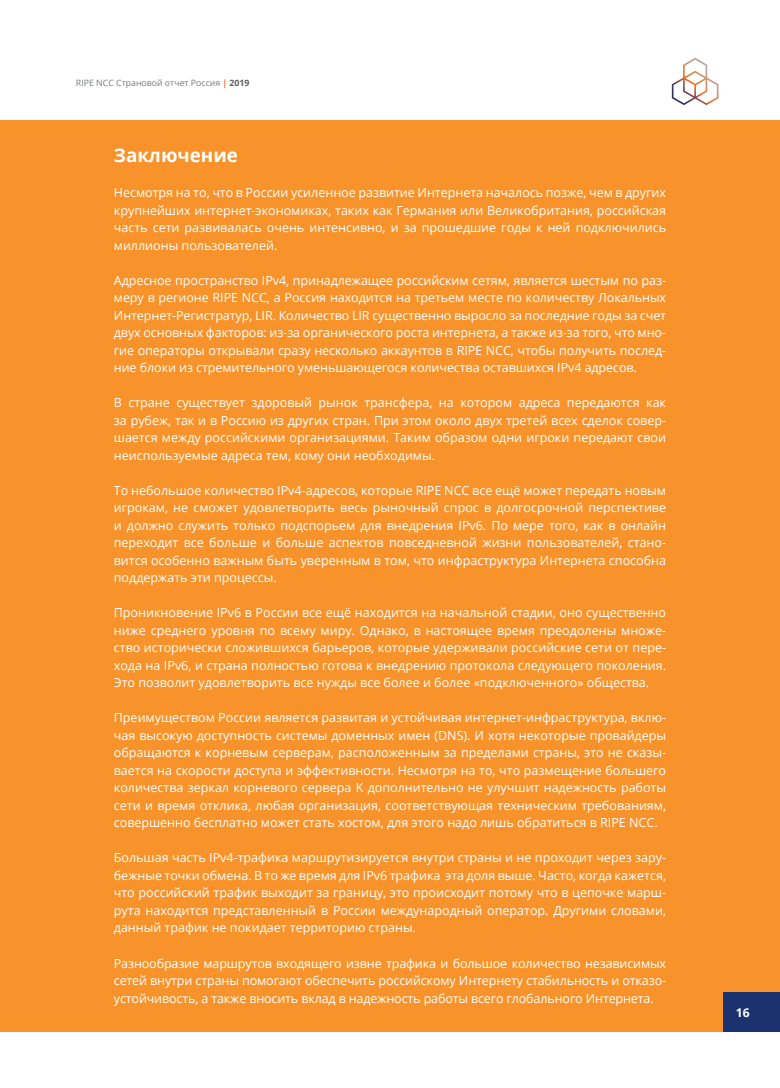
<style>
.page{position:relative;width:780px;height:1088px;background:#fff}
.page>*{position:absolute;margin:0;border:0;box-sizing:border-box;transform-origin:0 0}
.t1{font:700 18.75px "Open Sans";color:#fff}
.t2{font:12.5px/17.5px "Open Sans";color:#fff;text-align:justify}
.t3{font:700 12.12px "Open Sans";color:#fff}
.t4{font:8.75px "Open Sans";color:#767b7e}
.s1{font-weight:700;color:#f3712d}
.s2{font-weight:700;color:#5b5f60}
</style>
<div class="page">
<svg style="left:671px;top:58px;width:47px;height:47px"></svg>
<div style="left:0;top:120px;width:780px;height:911px;background:#f7932a"></div>
<div style="left:723px;top:992px;width:57px;height:39px;background:#1a336e"></div>
<p class="t4" style="left:76px;top:76px;width:175px">RIPE NCC Страновой отчет Россия <span class="s1">|</span> <span class="s2">2019</span></p>
<h1 class="t1" style="left:114px;top:142px;width:125px">Заключение</h1>
<p class="t2" style="left:114px;top:184px;width:553px">Несмотря на то, что в России усиленное развитие Интернета началось позже, чем в других крупнейших интернет-экономиках, таких как Германия или Великобритания, российская часть сети развивалась очень интенсивно, и за прошедшие годы к ней подключились миллионы пользователей.</p>
<p class="t2" style="left:114px;top:271px;width:553px">Адресное пространство IPv4, принадлежащее российским сетям, является шестым по раз&shy;меру в регионе RIPE NCC, а Россия находится на третьем месте по количеству Локальных Интернет-Регистратур, LIR. Количество LIR существенно выросло за последние годы за счет двух основных факторов: из-за органического роста интернета, а также из-за того, что мно&shy;гие операторы открывали сразу несколько аккаунтов в RIPE NCC, чтобы получить послед&shy;ние блоки из стремительного уменьшающегося количества оставшихся IPv4 адресов.</p>
<p class="t2" style="left:114px;top:394px;width:553px">В стране существует здоровый рынок трансфера, на котором адреса передаются как за рубеж, так и в Россию из других стран. При этом около двух третей всех сделок совер&shy;шается между российскими организациями. Таким образом одни игроки передают свои неиспользуемые адреса тем, кому они необходимы.</p>
<p class="t2" style="left:114px;top:481px;width:553px">То небольшое количество IPv4-адресов, которые RIPE NCC все ещё может передать новым игрокам, не сможет удовлетворить весь рыночный спрос в долгосрочной перспективе и должно служить только подспорьем для внедрения IPv6. По мере того, как в онлайн переходит все больше и больше аспектов повседневной жизни пользователей, стано&shy;вится особенно важным быть уверенным в том, что инфраструктура Интернета способна поддержать эти процессы.</p>
<p class="t2" style="left:114px;top:604px;width:553px">Проникновение IPv6 в России все ещё находится на начальной стадии, оно существенно ниже среднего уровня по всему миру. Однако, в настоящее время преодолены множе&shy;ство исторически сложившихся барьеров, которые удерживали российские сети от пере&shy;хода на IPv6, и страна полностью готова к внедрению протокола следующего поколения.<br>Это позволит удовлетворить все нужды все более и более «подключенного» общества.</p>
<p class="t2" style="left:114px;top:709px;width:553px">Преимуществом России является развитая и устойчивая интернет-инфраструктура, вклю&shy;чая высокую доступность системы доменных имен (DNS). И хотя некоторые провайдеры обращаются к корневым серверам, расположенным за пределами страны, это не сказы&shy;вается на скорости доступа и эффективности. Несмотря на то, что размещение большего количества зеркал корневого сервера K дополнительно не улучшит надежность работы сети и время отклика, любая организация, соответствующая техническим требованиям, совершенно бесплатно может стать хостом, для этого надо лишь обратиться в RIPE NCC.</p>
<p class="t2" style="left:114px;top:849px;width:553px">Большая часть IPv4-трафика маршрутизируется внутри страны и не проходит через зару&shy;бежные точки обмена. В то же время для IPv6 трафика эта доля выше. Часто, когда кажется, что российский трафик выходит за границу, это происходит потому что в цепочке марш&shy;рута находится представленный в России международный оператор. Другими словами, данный трафик не покидает территорию страны.</p>
<p class="t2" style="left:114px;top:954px;width:553px">Разнообразие маршрутов входящего извне трафика и большое количество независимых сетей внутри страны помогают обеспечить российскому Интернету стабильность и отказо&shy;устойчивость, а также вносить вклад в надежность работы всего глобального Интернета.</p>
<p class="t3" style="left:735px;top:1003px;width:15px">16</p>
</div>
